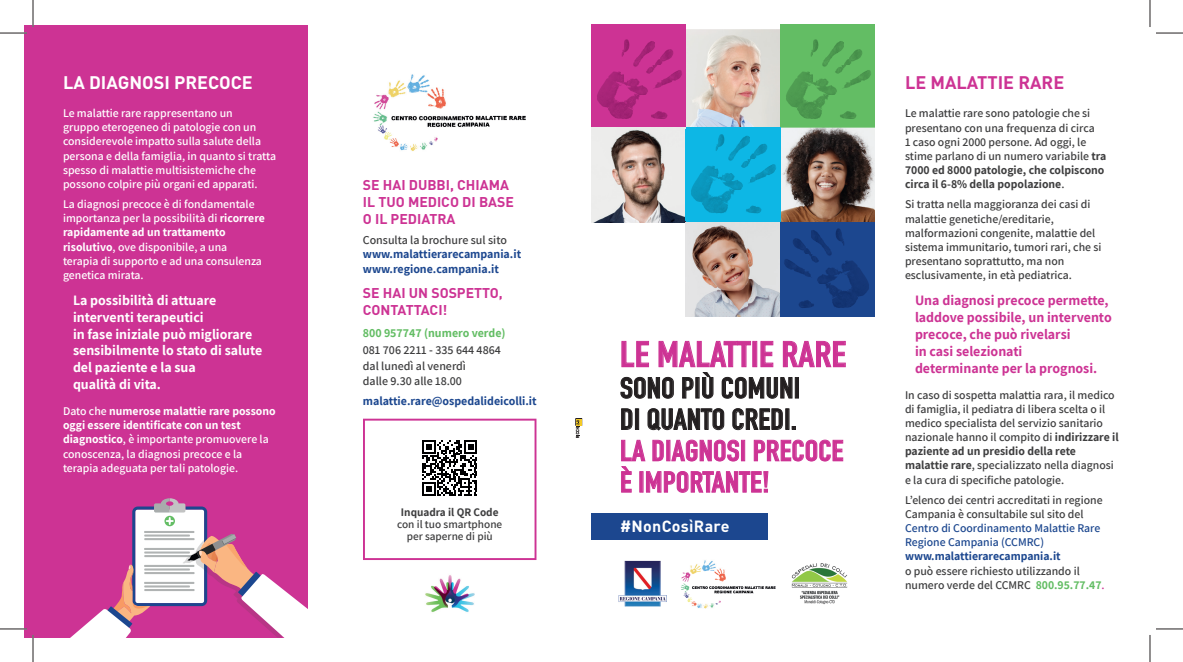
<style>
.page{position:relative;width:1183px;height:662px;background:#fff}
.page>*{position:absolute;margin:0;border:0;box-sizing:border-box;transform-origin:0 0}
.t1{font:700 35.5px "DIN Condensed";letter-spacing:.01em;color:#cd3394;scale:1.09 1}
.t2{font:700 28.8px/31.3px "DIN Condensed";letter-spacing:.01em;color:#cd3394;scale:1.09 1}
.t3{font:700 28.8px/31.3px "DIN Condensed";letter-spacing:.01em;color:#231f20;scale:1.09 1}
.t4{font:700 18px "DIN";color:#fff}
.t5{font:700 18px "DIN";color:#cd3394}
.t6{font:700 16px "DIN";letter-spacing:.02em;color:#fff}
.t7{font:700 14px/16.8px "Assistant";color:#fff}
.t8{font:700 14px/16.8px "Assistant";color:#cd3394}
.t9{font:700 14px/16.8px "DIN";color:#cd3394}
.t10{font:700 12px/14.4px "Assistant";color:#1c478f}
.t11{font:600 12px/15.4px "Assistant";color:#3e3e3f}
.t12{font:700 12px "Assistant";color:#63bd64}
.t13{font:600 11.8px/14.2px "Assistant";color:#3e3e3f}
.t14{font:600 11.8px/14.2px "Assistant";color:#fff}
.t15{font:600 11.8px/14.2px "Assistant";color:#1c478f}
.t16{font:700 11.8px "Assistant";color:#1c478f}
.t17{font:600 11.3px/12.2px "Assistant";color:#3e3e3f;text-align:center}
.t18{font:700 11.3px "Assistant";color:#3e3e3f}
.s1{font-weight:700}
.s2{font-weight:700;color:#63bd64}
.s3{color:#cd3394}
</style>
<div class="page">
<img style="left:373px;top:74px;width:153px;height:77px">
<img style="left:686px;top:29px;width:94px;height:98px">
<div style="left:591px;top:24px;width:95px;height:103px;background:#cd3394"></div>
<img style="left:591px;top:39px;width:95px;height:183px">
<div style="left:780px;top:24px;width:95px;height:103px;background:#63bd64"></div>
<img style="left:780px;top:39px;width:95px;height:183px">
<div style="left:686px;top:127px;width:94px;height:95px;background:#0db7e5"></div>
<img style="left:691px;top:134px;width:85px;height:80px">
<img style="left:686px;top:222px;width:94px;height:94px">
<svg style="left:780px;top:222px;width:95px;height:94px;fill:#1c478f"></svg>
<div style="left:591px;top:513px;width:177px;height:26px;background:#1c478f"></div>
<svg style="left:621px;top:341px;width:224px;height:57px"></svg>
<div style="left:795px;top:377px;width:4px;height:21px;border:1px solid #231f20"></div>
<svg style="left:621px;top:408px;width:11px;height:21px"></svg>
<div style="left:635px;top:408px;width:4px;height:21px;border:1px solid #231f20"></div>
<svg style="left:648px;top:408px;width:76px;height:22px"></svg>
<svg style="left:733px;top:408px;width:49px;height:21px"></svg>
<svg style="left:621px;top:439px;width:222px;height:53px"></svg>
<svg style="left:363px;top:418px;width:173px;height:141px"></svg>
<div style="left:24px;top:24px;width:284px;height:613px;background:#cd3394"></div>
<img style="left:791px;top:563px;width:57px;height:41px">
<img style="left:619px;top:560px;width:48px;height:45px">
<img style="left:680px;top:539px;width:96px;height:70px">
<img style="left:425px;top:575px;width:50px;height:37px">
<svg style="left:71px;top:498px;width:237px;height:139px"></svg>
<svg style="left:575px;top:418px;width:6px;height:7px"></svg>
<svg style="left:576px;top:420px;width:3px;height:17px"></svg>
<hr style="left:0;top:32px;width:27px;height:2px;background:#fff">
<hr style="left:32px;top:0;width:2px;height:27px;background:#fff">
<hr style="left:32px;top:634px;width:2px;height:27px;background:#fff">
<svg style="left:0;top:33px;width:27px;height:1px"></svg>
<svg style="left:1156px;top:33px;width:27px;height:1px"></svg>
<svg style="left:0;top:628px;width:27px;height:1px"></svg>
<svg style="left:33px;top:0;width:1px;height:27px"></svg>
<svg style="left:33px;top:634px;width:1px;height:27px"></svg>
<svg style="left:1149px;top:0;width:2px;height:27px"></svg>
<svg style="left:1149px;top:628px;width:34px;height:33px"></svg>
<h3 class="t4" style="left:63px;top:71px;width:191px">LA DIAGNOSI PRECOCE</h3>
<p class="t14" style="left:63px;top:105px;width:215px">Le malattie rare rappresentano un<br>gruppo eterogeneo di patologie con un considerevole impatto sulla salute della persona e della famiglia, in quanto si tratta spesso di malattie multisistemiche che possono colpire più organi ed apparati.</p>
<p class="t14" style="left:63px;top:196px;width:203px">La diagnosi precoce è di fondamentale importanza per la possibilità di <span class="s1">ricorrere rapidamente ad un trattamento risolutivo</span>, ove disponibile, a una terapia di supporto e ad una consulenza genetica mirata.</p>
<p class="t7" style="left:73px;top:291px;width:191px">La possibilità di attuare interventi terapeutici<br>in fase iniziale può migliorare sensibilmente lo stato di salute del paziente e la sua<br>qualità di vita.</p>
<p class="t14" style="left:63px;top:403px;width:214px">Dato che <span class="s1">numerose malattie rare possono oggi essere identificate con un test diagnostico</span>, è importante promuovere la conoscenza, la diagnosi precoce e la terapia adeguata per tali patologie.</p>
<p class="t9" style="left:363px;top:176px;width:153px">SE HAI DUBBI, CHIAMA<br>IL TUO MEDICO DI BASE<br>O IL PEDIATRA</p>
<p class="t11" style="left:363px;top:231px;width:146px">Consulta la brochure sul sito</p>
<p class="t10" style="left:363px;top:246px;width:160px">www.malattierarecampania.it www.regione.campania.it</p>
<p class="t9" style="left:363px;top:283px;width:142px">SE HAI UN SOSPETTO,<br>CONTATTACI!</p>
<p class="t12" style="left:363px;top:325px;width:144px">800 957747 (numero verde)</p>
<p class="t11" style="left:363px;top:342px;width:140px">081 706 2211 - 335 644 4864 dal lunedì al venerdì<br>dalle 9.30 alle 18.00</p>
<p class="t10" style="left:363px;top:393px;width:175px">malattie.rare@ospedalideicolli.it</p>
<p class="t18" style="left:401px;top:504px;width:99px">Inquadra il QR Code</p>
<p class="t17" style="left:397px;top:517px;width:107px">con il tuo smartphone per saperne di più</p>
<h1 class="t1" style="left:620px;top:330px;width:209px">LE MALATTIE RARE</h1>
<h2 class="t3" style="left:620px;top:372px;width:167px">SONO PIÙ COMUNI<br>DI QUANTO CREDI.</h2>
<h2 class="t2" style="left:620px;top:434px;width:206px">LA DIAGNOSI PRECOCE<br>È IMPORTANTE!</h2>
<h3 class="t6" style="left:620px;top:515px;width:111px">#NonCosìRare</h3>
<h3 class="t5" style="left:905px;top:71px;width:161px">LE MALATTIE RARE</h3>
<p class="t13" style="left:905px;top:106px;width:203px">Le malattie rare sono patologie che si presentano con una frequenza di circa<br>1 caso ogni 2000 persone. Ad oggi, le stime parlano di un numero variabile <span class="s1">tra 7000 ed 8000 patologie, che colpiscono circa il 6-8% della popolazione</span>.</p>
<p class="t13" style="left:905px;top:197px;width:198px">Si tratta nella maggioranza dei casi di malattie genetiche/ereditarie, malformazioni congenite, malattie del sistema immunitario, tumori rari, che si presentano soprattutto, ma non esclusivamente, in età pediatrica.</p>
<p class="t8" style="left:915px;top:291px;width:198px">Una diagnosi precoce permette, laddove possibile, un intervento precoce, che può rivelarsi<br>in casi selezionati<br>determinante per la prognosi.</p>
<p class="t13" style="left:905px;top:387px;width:215px">In caso di sospetta malattia rara, il medico di famiglia, il pediatra di libera scelta o il medico specialista del servizio sanitario nazionale hanno il compito di <span class="s1">indirizzare il paziente ad un presidio della rete malattie rare</span>, specializzato nella diagnosi e la cura di specifiche patologie.</p>
<p class="t13" style="left:905px;top:492px;width:199px">L’elenco dei centri accreditati in regione<br>Campania è consultabile sul sito del</p>
<p class="t15" style="left:905px;top:520px;width:197px">Centro di Coordinamento Malattie Rare<br>Regione Campania (CCMRC)</p>
<p class="t16" style="left:905px;top:548px;width:157px">www.malattierarecampania.it</p>
<p class="t13" style="left:905px;top:562px;width:201px">o può essere richiesto utilizzando il numero verde del CCMRC <span class="s2">800.95.77.47</span><span class="s3">.</span></p>
</div>
